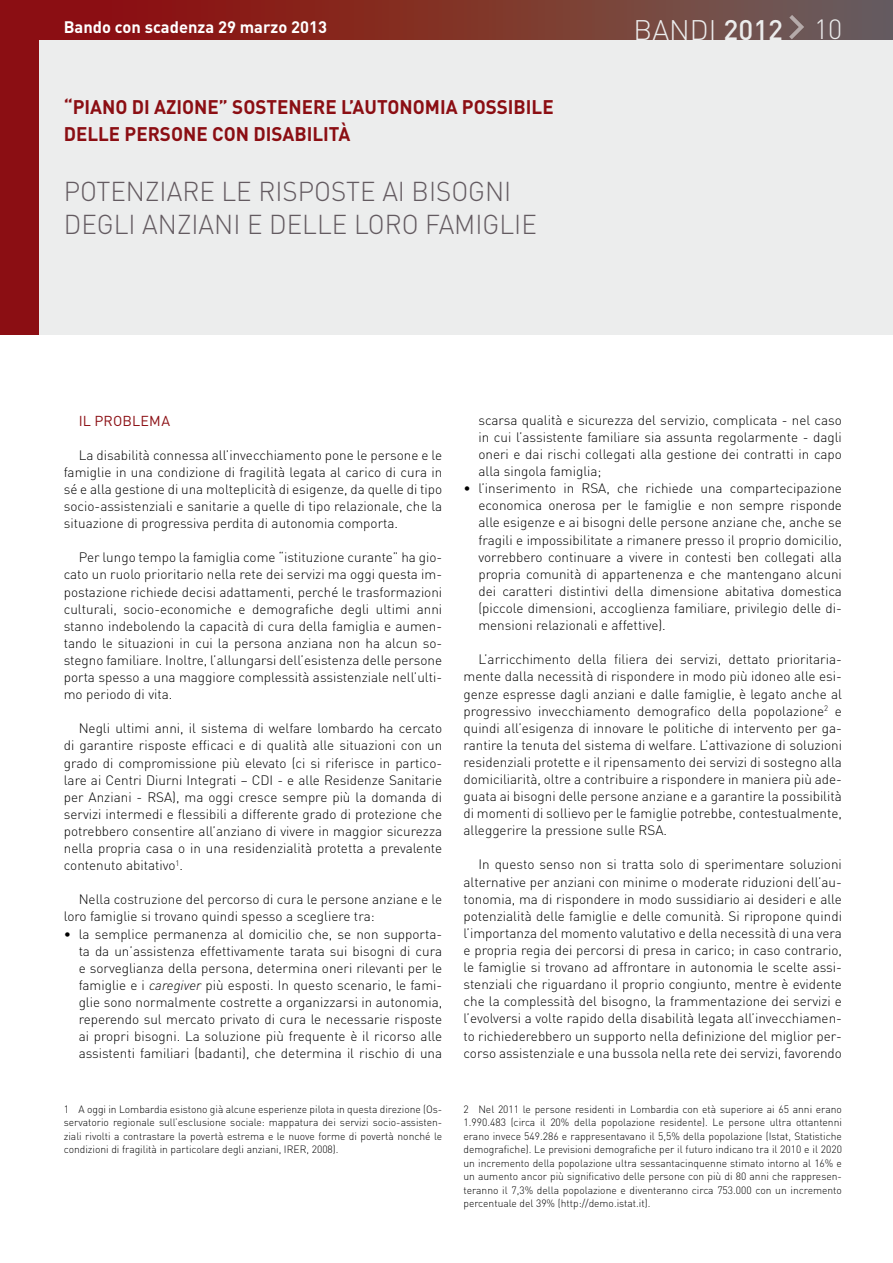
<style>
.page{position:relative;width:893px;height:1263px;background:#fff}
.page>*{position:absolute;margin:0;border:0;box-sizing:border-box;transform-origin:0 0}
.t1{font:300 27.9px "DIN";color:#eceded}
.t2{font:300 27px/33px "DIN";color:#635a60;scale:.96 1}
.t3{font:700 19.5px "DIN";color:#8b0e13;scale:.96 1}
.t4{font:700 16.5px "DIN";color:#fff}
.t5{font:14.25px "DIN";color:#8b0e13}
.t6{font:300 13.5px/17.1px "DIN";color:#000;text-align:justify}
.t7{font:300 10.5px/13.5px "DIN";color:#000;text-align:justify}
.s1{font-weight:500}
.s2{font-size:27.45px}
.s3{font-style:italic}
</style>
<div class="page">
<div style="left:0;top:0;width:893px;height:335px;background:#eceded"></div>
<div style="left:0;top:0;width:893px;height:39px;background:linear-gradient(to right,#930401,#6b6159)"></div>
<div style="left:0;top:0;width:38px;height:335px;background:#8b0e13"></div>
<svg style="left:789px;top:15px;width:15px;height:24px"></svg>
<hr style="left:892px;top:0;width:1px;height:39px;background:#635a60">
<p class="t4" style="left:64px;top:16px;width:265px">BANDO CON SCADENZA 29 MARZO 2013</p>
<h1 class="t1" style="left:634px;top:13px;width:210px">BANDI <span class="s1">2012</span> <span class="s2">10</span></h1>
<h3 class="t3" style="left:64px;top:94px;width:450px">“PIANO DI AZION E” SOSTEN ERE L’AUTONOMIA POSSIBI</h3>
<h3 class="t3" style="left:532px;top:94px;width:25px">LE</h3>
<h3 class="t3" style="left:64px;top:121px;width:209px">DELLE PERSON E CON DISABI</h3>
<h3 class="t3" style="left:312px;top:121px;width:41px">LITÀ</h3>
<h2 class="t2" style="left:64px;top:175px;width:490px">POTENZIARE LE RISPOSTE AI BISOGNI<br>DEGLI ANZIANI E DELLE LORO FAMIGLIE</h2>
<p class="t5" style="left:79px;top:411px;width:26px">IL PRO</p>
<p class="t5" style="left:123px;top:411px;width:20px">BLEMA</p>
<p class="t6" style="left:64px;top:446px;width:380px;text-indent:15px">La disabilità connessa all’invecchiamento pone le persone e le famiglie in una condizione di fragilità legata al carico di cura in sé e alla gestione di una molteplicità di esigenze, da quelle di tipo socio-assistenziali e sanitarie a quelle di tipo relazionale, che la situazione di progressiva perdita di autonomia comporta.</p>
<p class="t6" style="left:64px;top:549px;width:380px;text-indent:15px">Per lungo tempo la famiglia come “istituzione curante” ha gio&shy;cato un ruolo prioritario nella rete dei servizi ma oggi questa im&shy;postazione richiede decisi adattamenti, perché le trasformazioni culturali, socio-economiche e demografiche degli ultimi anni stanno indebolendo la capacità di cura della famiglia e aumen&shy;tando le situazioni in cui la persona anziana non ha alcun so&shy;stegno familiare. Inoltre, l’allungarsi dell’esistenza delle persone porta spesso a una maggiore complessità assistenziale nell’ulti&shy;mo periodo di vita.</p>
<p class="t6" style="left:64px;top:720px;width:380px;text-indent:15px">Negli ultimi anni, il sistema di welfare lombardo ha cercato di garantire risposte efficaci e di qualità alle situazioni con un grado di compromissione più elevato (ci si riferisce in partico&shy;lare ai Centri Diurni Integrati – CDI - e alle Residenze Sanitarie per Anziani - RSA), ma oggi cresce sempre più la domanda di servizi intermedi e flessibili a differente grado di protezione che potrebbero consentire all’anziano di vivere in maggior sicurezza nella propria casa o in una residenzialità protetta a prevalente contenuto abitativo<sup>1</sup>.</p>
<p class="t6" style="left:64px;top:891px;width:380px;text-indent:15px">Nella costruzione del percorso di cura le persone anziane e le loro famiglie si trovano quindi spesso a scegliere tra:</p>
<p class="t6" style="left:79px;top:925px;width:365px;text-indent:-15px">• la semplice permanenza al domicilio che, se non supporta&shy;ta da un’assistenza effettivamente tarata sui bisogni di cura e sorveglianza della persona, determina oneri rilevanti per le famiglie e i <span class="s3">caregiver</span> più esposti. In questo scenario, le fami&shy;glie sono normalmente costrette a organizzarsi in autonomia, reperendo sul mercato privato di cura le necessarie risposte ai propri bisogni. La soluzione più frequente è il ricorso alle assistenti familiari (badanti), che determina il rischio di una</p>
<p class="t6" style="left:478px;top:411px;width:365px">scarsa qualità e sicurezza del servizio, complicata - nel caso in cui l’assistente familiare sia assunta regolarmente - dagli oneri e dai rischi collegati alla gestione dei contratti in capo alla singola famiglia;</p>
<p class="t6" style="left:478px;top:480px;width:365px;text-indent:-15px">• l’inserimento in RSA, che richiede una compartecipazione economica onerosa per le famiglie e non sempre risponde alle esigenze e ai bisogni delle persone anziane che, anche se fragili e impossibilitate a rimanere presso il proprio domicilio, vorrebbero continuare a vivere in contesti ben collegati alla propria comunità di appartenenza e che mantengano alcuni dei caratteri distintivi della dimensione abitativa domestica (piccole dimensioni, accoglienza familiare, privilegio delle di&shy;mensioni relazionali e affettive).</p>
<p class="t6" style="left:463px;top:651px;width:380px;text-indent:15px">L’arricchimento della filiera dei servizi, dettato prioritaria&shy;mente dalla necessità di rispondere in modo più idoneo alle esi&shy;genze espresse dagli anziani e dalle famiglie, è legato anche al progressivo invecchiamento demografico della popolazione<sup>2</sup> e quindi all’esigenza di innovare le politiche di intervento per ga&shy;rantire la tenuta del sistema di welfare. L’attivazione di soluzioni residenziali protette e il ripensamento dei servizi di sostegno alla domiciliarità, oltre a contribuire a rispondere in maniera più ade&shy;guata ai bisogni delle persone anziane e a garantire la possibilità di momenti di sollievo per le famiglie potrebbe, contestualmente, alleggerire la pressione sulle RSA.</p>
<p class="t6" style="left:463px;top:856px;width:380px;text-indent:15px">In questo senso non si tratta solo di sperimentare soluzioni alternative per anziani con minime o moderate riduzioni dell’au&shy;tonomia, ma di rispondere in modo sussidiario ai desideri e alle potenzialità delle famiglie e delle comunità. Si ripropone quindi l’importanza del momento valutativo e della necessità di una vera e propria regia dei percorsi di presa in carico; in caso contrario, le famiglie si trovano ad affrontare in autonomia le scelte assi&shy;stenziali che riguardano il proprio congiunto, mentre è evidente che la complessità del bisogno, la frammentazione dei servizi e l’evolversi a volte rapido della disabilità legata all’invecchiamen&shy;to richiederebbero un supporto nella definizione del miglior per&shy;corso assistenziale e una bussola nella rete dei servizi, favorendo</p>
<p class="t7" style="left:64px;top:1102px;width:380px">1 A oggi in Lombardia esistono già alcune esperienze pilota in questa direzione (Os&shy;servatorio regionale sull’esclusione sociale: mappatura dei servizi socio-assisten&shy;ziali rivolti a contrastare la povertà estrema e le nuove forme di povertà nonché le condizioni di fragilità in particolare degli anziani, IRER, 2008).</p>
<p class="t7" style="left:463px;top:1102px;width:380px">2 Nel 2011 le persone residenti in Lombardia con età superiore ai 65 anni erano 1.990.483 (circa il 20% della popolazione residente). Le persone ultra ottantenni erano invece 549.286 e rappresentavano il 5,5% della popolazione (Istat, Statistiche demografiche). Le previsioni demografiche per il futuro indicano tra il 2010 e il 2020 un incremento della popolazione ultra sessantacinquenne stimato intorno al 16% e un aumento ancor più significativo delle persone con più di 80 anni che rappresen&shy;teranno il 7,3% della popolazione e diventeranno circa 753.000 con un incremento percentuale del 39% (http://demo.istat.it).</p>
</div>
